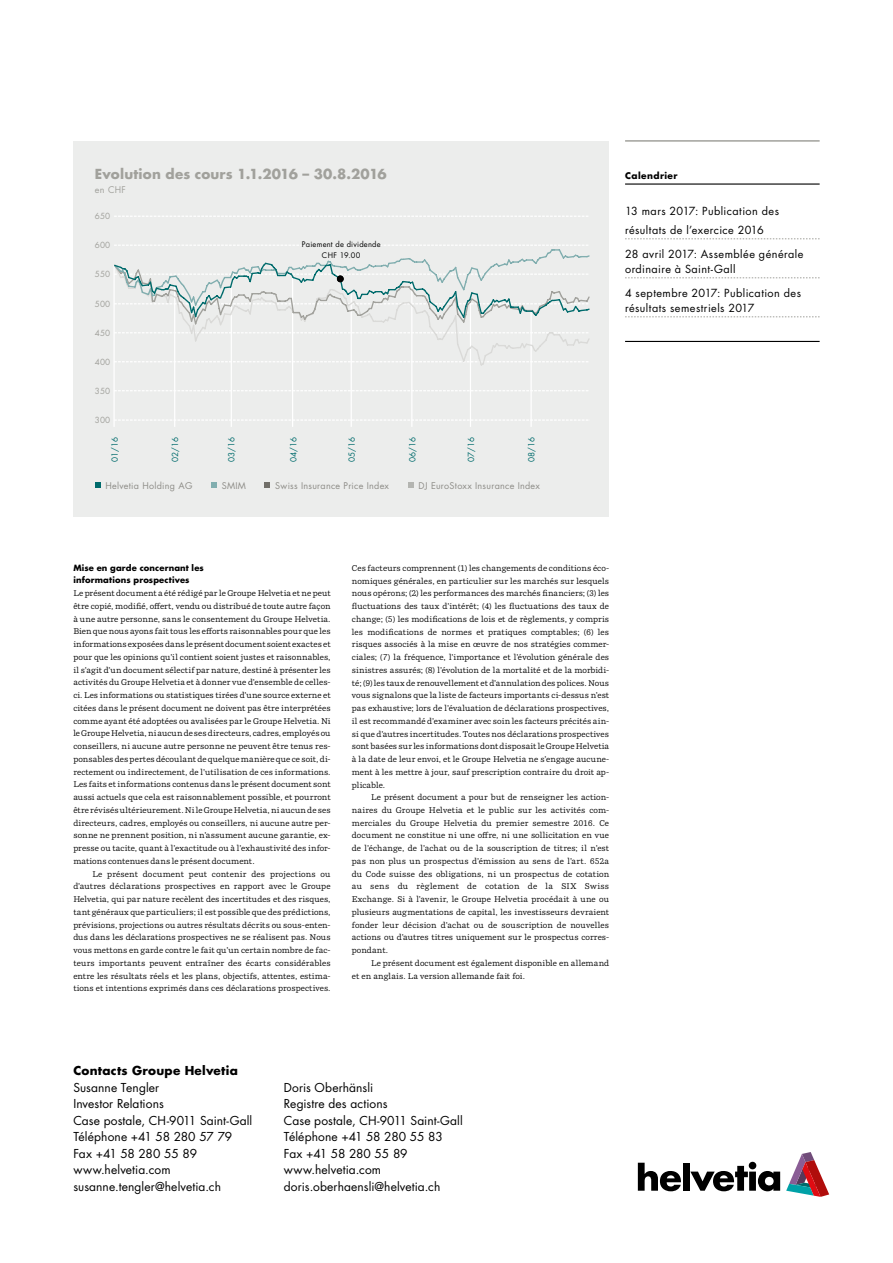
<style>
.page{position:relative;width:893px;height:1263px;background:#fff}
.page>*{position:absolute;margin:0;border:0;box-sizing:border-box;transform-origin:0 0}
.t1{font:700 13.5px "Futura Std";letter-spacing:.015em;color:#a1a19c}
.t2{font:12px/16.5px "Futura Std";letter-spacing:.005em;color:#000}
.t3{font:700 12px "Futura Std";letter-spacing:.025em;color:#000}
.t4{font:10.8px/14.2px "Futura Std";letter-spacing:.04em;color:#000}
.t5{font:9px "Futura Std";letter-spacing:.03em;color:#8e8d88}
.t6{font:700 9px "Futura Std";letter-spacing:.045em;color:#000}
.t7{font:9px "Futura Std";color:#a1a19c}
.t8{font:700 8.4px/12px "Futura Std";letter-spacing:.02em;color:#000}
.t9{font:8.25px/12.8px "Parry Pro";letter-spacing:.005em;color:#000;text-align:justify}
.t10{font:8.25px "Futura Std";color:#006b6c}
.t11{font:8.25px "Futura Std";color:#a1a19c}
.t12{font:7.5px/10.5px "Futura Std";letter-spacing:.03em;color:#000;text-align:center}
</style>
<div class="page">
<svg style="left:638px;top:1163px;width:43px;height:28px"></svg>
<div style="left:683px;top:1163px;width:7px;height:28px;background:#000"></div>
<svg style="left:690px;top:1162px;width:90px;height:29px"></svg>
<svg style="left:786px;top:1152px;width:43px;height:45px"></svg>
<hr style="left:625px;top:140px;width:195px;height:2px;background:#a1a19c">
<hr style="left:625px;top:183px;width:195px;height:2px;background:#000">
<svg style="left:625px;top:239px;width:195px;height:1px"></svg>
<svg style="left:625px;top:278px;width:195px;height:1px"></svg>
<svg style="left:625px;top:317px;width:195px;height:1px"></svg>
<hr style="left:625px;top:341px;width:195px;height:1px;background:#000">
<div style="left:73px;top:141px;width:536px;height:376px;background:#ecedec"></div>
<svg style="left:115px;top:390px;width:473px;height:1px"></svg>
<svg style="left:114px;top:216px;width:474px;height:1px"></svg>
<hr style="left:174px;top:286px;width:1px;height:141px;background:#fff">
<hr style="left:231px;top:286px;width:1px;height:141px;background:#fff">
<hr style="left:292px;top:277px;width:1px;height:150px;background:#fff">
<hr style="left:351px;top:292px;width:1px;height:135px;background:#fff">
<hr style="left:411px;top:283px;width:1px;height:144px;background:#fff">
<hr style="left:470px;top:298px;width:1px;height:129px;background:#fff">
<hr style="left:530px;top:311px;width:2px;height:116px;background:#fff">
<hr style="left:113px;top:265px;width:2px;height:162px;background:#fff">
<svg style="left:115px;top:419px;width:473px;height:2px"></svg>
<svg style="left:115px;top:325px;width:474px;height:41px"></svg>
<svg style="left:113px;top:245px;width:477px;height:80px"></svg>
<div style="left:337px;top:275px;width:7px;height:7px;border:1px solid #000;border-radius:50%"></div>
<svg style="left:95px;top:483px;width:6px;height:5px"></svg>
<svg style="left:211px;top:483px;width:6px;height:5px"></svg>
<svg style="left:265px;top:483px;width:5px;height:5px"></svg>
<svg style="left:408px;top:483px;width:5px;height:5px"></svg>
<h1 class="t1" style="left:95px;top:165px;width:293px">Evolution des cours 1.1.2016 – 30.8.2016</h1>
<p class="t7" style="left:95px;top:184px;width:32px">en CHF</p>
<p class="t11" style="left:95px;top:211px;width:17px">650</p>
<p class="t11" style="left:95px;top:240px;width:17px">600</p>
<p class="t11" style="left:95px;top:269px;width:17px">550</p>
<p class="t11" style="left:95px;top:298px;width:17px">500</p>
<p class="t11" style="left:95px;top:328px;width:17px">450</p>
<p class="t11" style="left:95px;top:357px;width:17px">400</p>
<p class="t11" style="left:95px;top:386px;width:17px">350</p>
<p class="t11" style="left:95px;top:414px;width:17px">300</p>
<p class="t12" style="left:302px;top:240px;width:80px">Paiement de dividende<br>CHF 19.00</p>
<p class="t10" style="left:110px;top:462px;width:26px;rotate:-90deg">01/16</p>
<p class="t10" style="left:170px;top:462px;width:26px;rotate:-90deg">02/16</p>
<p class="t10" style="left:226px;top:462px;width:26px;rotate:-90deg">03/16</p>
<p class="t10" style="left:288px;top:462px;width:26px;rotate:-90deg">04/16</p>
<p class="t10" style="left:346px;top:462px;width:26px;rotate:-90deg">05/16</p>
<p class="t10" style="left:407px;top:462px;width:26px;rotate:-90deg">06/16</p>
<p class="t10" style="left:466px;top:462px;width:26px;rotate:-90deg">07/16</p>
<p class="t10" style="left:526px;top:462px;width:26px;rotate:-90deg">08/16</p>
<p class="t5" style="left:106px;top:480px;width:88px">Helvetia Holding AG</p>
<p class="t5" style="left:222px;top:480px;width:26px">SMIM</p>
<p class="t5" style="left:275px;top:480px;width:115px">Swiss Insurance Price Index</p>
<p class="t5" style="left:418px;top:480px;width:123px">DJ EuroStoxx Insurance Index</p>
<p class="t6" style="left:625px;top:169px;width:54px">Calendrier</p>
<h3 class="t4" style="left:625px;top:202px;width:155px;line-height:18.5px">13 mars 2017: Publication des résultats de l’exercice 2016</h3>
<h3 class="t4" style="left:625px;top:247px;width:180px">28 avril 2017: Assemblée générale ordinaire à Saint-Gall</h3>
<h3 class="t4" style="left:625px;top:286px;width:177px">4 septembre 2017: Publication des résultats semestriels 2017</h3>
<p class="t8" style="left:73px;top:562px;width:132px">Mise en garde concernant les informations prospectives</p>
<p class="t9" style="left:73px;top:587px;width:259px">Le présent document a été rédigé par le Groupe Helvetia et ne peut être copié, modifié, offert, vendu ou distribué de toute autre façon à une autre personne, sans le consentement du Groupe Helvetia.<br>Bien que nous ayons fait tous les efforts raisonnables pour que les informations exposées dans le présent document soient exactes et pour que les opinions qu’il contient soient justes et raisonnables, il s’agit d’un document sélectif par nature, destiné à présenter les activités du Groupe Helvetia et à donner vue d’ensemble de celles&shy;ci. Les informations ou statistiques tirées d’une source externe et citées dans le présent document ne doivent pas être interprétées comme ayant été adoptées ou avalisées par le Groupe Helvetia. Ni le Groupe Helvetia, ni aucun de ses directeurs, cadres, employés ou conseillers, ni aucune autre personne ne peuvent être tenus res&shy;ponsables des pertes découlant de quelque manière que ce soit, di&shy;rectement ou indirectement, de l’utilisation de ces informations.<br>Les faits et informations contenus dans le présent document sont aussi actuels que cela est raisonnablement possible, et pourront être révisés ultérieurement. Ni le Groupe Helvetia, ni aucun de ses directeurs, cadres, employés ou conseillers, ni aucune autre per&shy;sonne ne prennent position, ni n’assument aucune garantie, ex&shy;presse ou tacite, quant à l’exactitude ou à l’exhaustivité des infor&shy;mations contenues dans le présent document.</p>
<p class="t9" style="left:73px;top:867px;width:259px;text-indent:19px">Le présent document peut contenir des projections ou d’autres déclarations prospectives en rapport avec le Groupe Helvetia, qui par nature recèlent des incertitudes et des risques, tant généraux que particuliers; il est possible que des prédictions, prévisions, projections ou autres résultats décrits ou sous-enten&shy;dus dans les déclarations prospectives ne se réalisent pas. Nous vous mettons en garde contre le fait qu’un certain nombre de fac&shy;teurs importants peuvent entraîner des écarts considérables entre les résultats réels et les plans, objectifs, attentes, estima&shy;tions et intentions exprimés dans ces déclarations prospectives.</p>
<p class="t9" style="left:352px;top:561px;width:259px">Ces facteurs comprennent (1) les changements de conditions éco&shy;nomiques générales, en particulier sur les marchés sur lesquels nous opérons; (2) les performances des marchés financiers; (3) les fluctuations des taux d’intérêt; (4) les fluctuations des taux de change; (5) les modifications de lois et de règlements, y compris les modifications de normes et pratiques comptables; (6) les risques associés à la mise en œuvre de nos stratégies commer&shy;ciales; (7) la fréquence, l’importance et l’évolution générale des sinistres assurés; (8) l’évolution de la mortalité et de la morbidi&shy;té; (9) les taux de renouvellement et d’annulation des polices. Nous vous signalons que la liste de facteurs importants ci-dessus n’est pas exhaustive; lors de l’évaluation de déclarations prospectives, il est recommandé d’examiner avec soin les facteurs précités ain&shy;si que d’autres incertitudes. Toutes nos déclarations prospectives sont basées sur les informations dont disposait le Groupe Helvetia à la date de leur envoi, et le Groupe Helvetia ne s’engage aucune&shy;ment à les mettre à jour, sauf prescription contraire du droit ap&shy;plicable.</p>
<p class="t9" style="left:352px;top:791px;width:259px;text-indent:19px">Le présent document a pour but de renseigner les action&shy;naires du Groupe Helvetia et le public sur les activités com&shy;merciales du Groupe Helvetia du premier semestre 2016. Ce document ne constitue ni une offre, ni une sollicitation en vue de l’échange, de l’achat ou de la souscription de titres; il n’est pas non plus un prospectus d’émission au sens de l’art. 652a du Code suisse des obligations, ni un prospectus de cotation au sens du règlement de cotation de la SIX Swiss Exchange. Si à l’avenir, le Groupe Helvetia procédait à une ou plusieurs augmentations de capital, les investisseurs devraient fonder leur décision d’achat ou de souscription de nouvelles actions ou d’autres titres uniquement sur le prospectus corres&shy;pondant.</p>
<p class="t9" style="left:352px;top:957px;width:259px;text-indent:19px">Le présent document est également disponible en allemand et en anglais. La version allemande fait foi.</p>
<h2 class="t3" style="left:73px;top:1063px;width:166px">Contacts Groupe Helvetia</h2>
<h2 class="t2" style="left:73px;top:1079px;width:180px">Susanne Tengler<br>Investor Relations<br>Case postale, CH-9011 Saint-Gall<br>Téléphone +41 58 280 57 79<br>Fax +41 58 280 55 89 www.helvetia.com susanne.tengler@helvetia.ch</h2>
<h2 class="t2" style="left:284px;top:1079px;width:180px">Doris Oberhänsli<br>Registre des actions<br>Case postale, CH-9011 Saint-Gall<br>Téléphone +41 58 280 55 83<br>Fax +41 58 280 55 89 www.helvetia.com doris.oberhaensli@helvetia.ch</h2>
</div>
